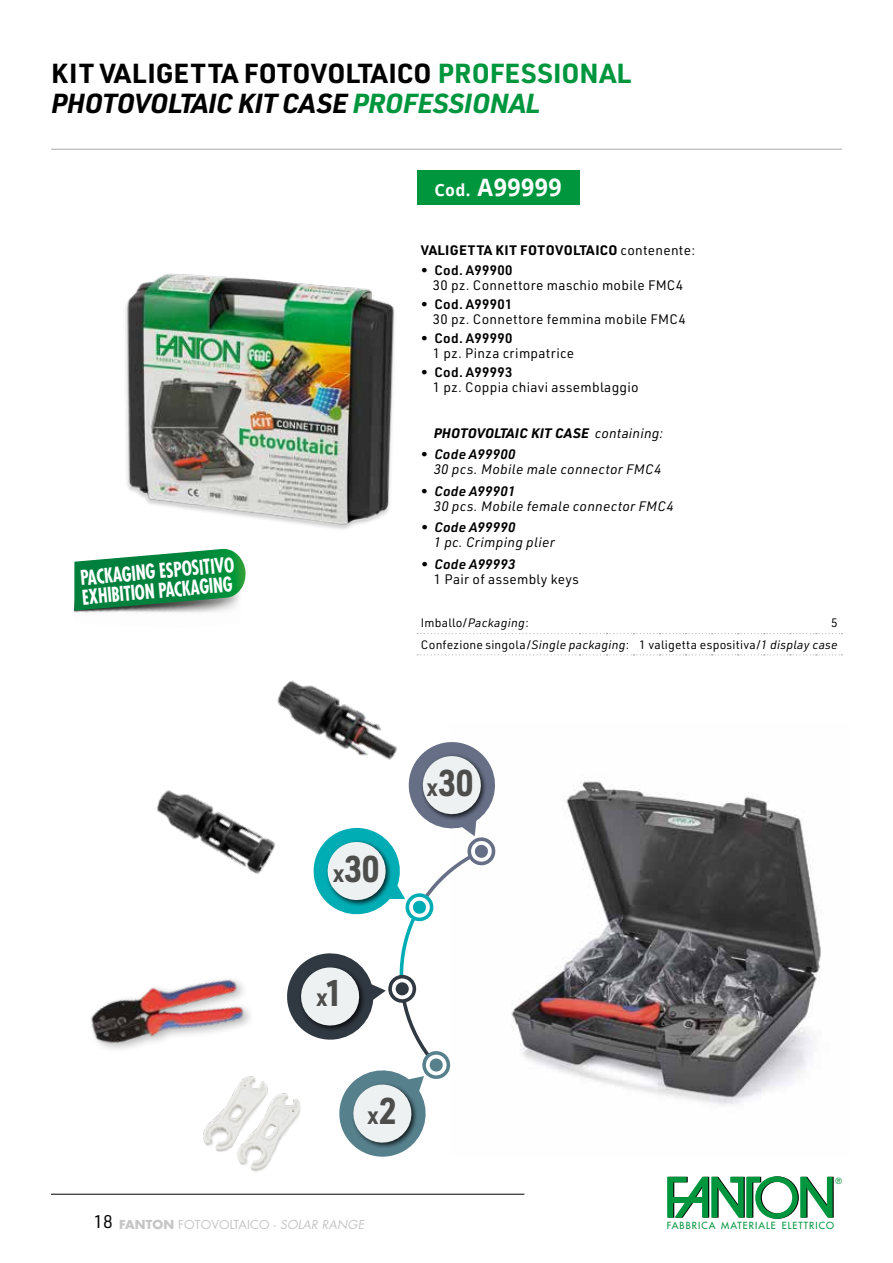
<style>
.page{position:relative;width:893px;height:1263px;background:#fff}
.page>*{position:absolute;margin:0;border:0;box-sizing:border-box;transform-origin:0 0}
.t1{font:700 36.45px "URWDIN";color:#4d4d4c;scale:.9 1}
.t2{font:700 27px/30px "URWDIN";letter-spacing:.005em;color:#000}
.t3{font:700 24.3px "URWDIN";color:#4d4d4c;scale:.9 1}
.t4{font:700 24px "Droid Sans";letter-spacing:.02em;color:#fff}
.t5{font:700 condensed 19.95px/19.5px "Futura Std";color:#fff;scale:.87 1}
.t6{font:18px "URWDIN";color:#000}
.t7{font:13.5px/15px "URWDIN";letter-spacing:.02em;color:#000}
.t8{font:italic 13.5px/15px "URWDIN";letter-spacing:.02em;color:#000}
.t9{font:700 13.5px "URWDIN";letter-spacing:.025em;color:#000}
.t10{font:italic 700 13.5px "URWDIN";letter-spacing:.01em;color:#000}
.t11{font:12px/21.3px "URWDIN";letter-spacing:.015em;color:#000;text-align:right}
.t12{font:12px "Futura Std";letter-spacing:.01em;color:#c6c6c6}
.t13{font:500 9.6px "Futura Std";letter-spacing:.11em;color:#00963e}
.t14{font:500 8.25px "Futura Std";color:#00963e}
.s1{color:#00963e}
.s2{font-style:italic}
.s3{font-style:italic;color:#00963e}
.s4{font-size:16.5px}
.s5{font-weight:400}
.s6{font-weight:600}
.s7{font-weight:600;font-style:italic}
.s8{font-size:24.3px}
.s9{font-size:36.45px}
.s10{font-weight:700}
</style>
<div class="page">
<hr style="left:51px;top:1194px;width:473px;height:1px;background:#000">
<svg style="left:667px;top:1176px;width:167px;height:43px"></svg>
<img style="left:125px;top:273px;width:270px;height:257px">
<hr style="left:51px;top:149px;width:791px;height:1px;background:#aba9a9">
<img style="left:74px;top:563px;width:165px;height:50px">
<svg style="left:222px;top:549px;width:24px;height:49px"></svg>
<img style="left:511px;top:781px;width:311px;height:324px">
<svg style="left:287px;top:742px;width:209px;height:415px"></svg>
<img style="left:91px;top:979px;width:159px;height:70px">
<img style="left:156px;top:790px;width:132px;height:120px">
<img style="left:255px;top:680px;width:147px;height:126px">
<div style="left:417px;top:170px;width:162px;height:34px;background:#00963e"></div>
<svg style="left:417px;top:633px;width:425px;height:1px"></svg>
<svg style="left:417px;top:654px;width:425px;height:1px"></svg>
<img style="left:163px;top:1059px;width:163px;height:136px">
<h2 class="t2" style="left:51px;top:57px;width:582px">KIT VALIGETTA FOTOVOLTAICO <span class="s1">PROFESSIONAL<br></span><span class="s2">PHOTOVOLTAIC KIT CASE</span> <span class="s3">PROFESSIONAL</span></h2>
<h3 class="t5" style="left:80px;top:568px;width:179px;rotate:-5deg">PACKAGING ESPOSITIVO<br>EXHIBITION PACKAGING</h3>
<h3 class="t4" style="left:434px;top:174px;width:129px"><span class="s4">Cod.</span> A99999</h3>
<p class="t9" style="left:421px;top:241px;width:276px">VALIGETTA KIT FOTOVOLTAICO <span class="s5">contenente:</span></p>
<p class="t7" style="left:433px;top:262px;width:252px;text-indent:-12px">• <span class="s6">Cod. A99900<br></span>30 pz. Connettore maschio mobile FMC4</p>
<p class="t7" style="left:433px;top:296px;width:254px;text-indent:-12px">• <span class="s6">Cod. A99901<br></span>30 pz. Connettore femmina mobile FMC4</p>
<p class="t7" style="left:433px;top:330px;width:143px;text-indent:-12px">• <span class="s6">Cod. A99990<br></span>1 pz. Pinza crimpatrice</p>
<p class="t7" style="left:433px;top:365px;width:207px;text-indent:-12px">• <span class="s6">Cod. A99993<br></span>1 pz. Coppia chiavi assemblaggio</p>
<p class="t10" style="left:434px;top:424px;width:231px">PHOTOVOLTAIC KIT CASE <span class="s5">containing:</span></p>
<p class="t8" style="left:434px;top:447px;width:229px;text-indent:-13px">• <span class="s6">Code A99900<br></span>30 pcs. Mobile male connector FMC4</p>
<p class="t8" style="left:434px;top:483px;width:241px;text-indent:-13px">• <span class="s6">Code A99901<br></span>30 pcs. Mobile female connector FMC4</p>
<p class="t8" style="left:434px;top:520px;width:123px;text-indent:-13px">• <span class="s6">Code A99990<br></span>1 pc. Crimping plier</p>
<p class="t7" style="left:434px;top:556px;width:147px;text-indent:-13px"><span class="s2">•</span> <span class="s7">Code A99993<br></span>1 Pair of assembly keys</p>
<p class="t11" style="left:421px;top:612px;width:109px">Imballo/<span class="s2">Packaging</span>:</p>
<p class="t11" style="left:421px;top:612px;width:418px">5<br>Confezione singola/<span class="s2">Single packaging</span>: 1 valigetta espositiva/<span class="s2">1 display case</span></p>
<h1 class="t1" style="left:333px;top:844px;width:53px"><span class="s8">x</span>30</h1>
<h1 class="t1" style="left:427px;top:758px;width:53px"><span class="s8">x</span>30</h1>
<h3 class="t3" style="left:316px;top:980px;width:31px">x<span class="s9">1</span></h3>
<h3 class="t3" style="left:367px;top:1099px;width:34px">x<span class="s9">2</span></h3>
<p class="t14" style="left:835px;top:1176px;width:8px">®</p>
<h3 class="t6" style="left:94px;top:1210px;width:21px">18</h3>
<p class="t13" style="left:667px;top:1219px;width:169px">FABBRICA MATERIALE ELETTRICO</p>
<p class="t12" style="left:119px;top:1217px;width:247px"><span class="s10">FANTON</span> FOTOVOLTAICO - <span class="s2">SOLAR RANGE</span></p>
</div>
